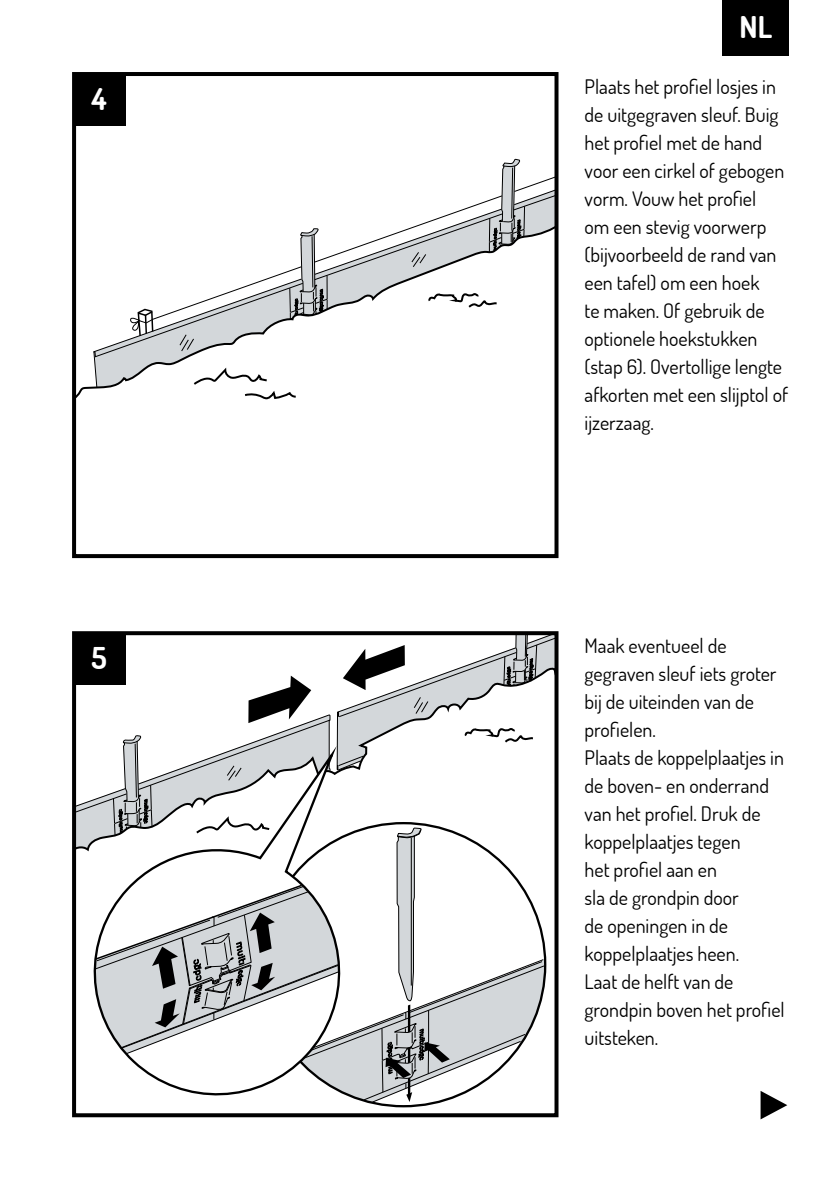
<style>
.page{position:relative;width:840px;height:1191px;background:#fff}
.page>*{position:absolute;margin:0;border:0;box-sizing:border-box;transform-origin:0 0}
.t1{font:500 66px "Franklin Gothic URW";color:#000}
.t2{font:700 30px "Dosis";color:#fff}
.t3{font:20px/28px "Dosis";color:#000}
</style>
<div class="page">
<div style="left:722px;top:0;width:66px;height:55px;background:#000"></div>
<svg style="left:93px;top:77px;width:460px;height:323px"></svg>
<div style="left:72px;top:72px;width:486px;height:486px;border:4px solid #000"></div>
<svg style="left:77px;top:636px;width:476px;height:470px"></svg>
<div style="left:72px;top:631px;width:486px;height:486px;border:4px solid #000"></div>
<div style="left:73px;top:73px;width:52px;height:52px;background:#000"></div>
<div style="left:73px;top:632px;width:52px;height:52px;background:#000"></div>
<h2 class="t2" style="left:92px;top:80px;width:17px">4</h2>
<h2 class="t2" style="left:91px;top:639px;width:17px">5</h2>
<h2 class="t2" style="left:739px;top:8px;width:34px">NL</h2>
<p class="t3" style="left:584px;top:72px;width:205px">Plaats het profiel losjes in de uitgegraven sleuf. Buig het profiel met de hand voor een cirkel of gebogen vorm. Vouw het profiel<br>om een stevig voorwerp (bijvoorbeeld de rand van een tafel) om een hoek<br>te maken. Of gebruik de optionele hoekstukken (stap 6). Overtollige lengte afkorten met een slijptol of ijzerzaag.</p>
<p class="t3" style="left:584px;top:631px;width:201px">Maak eventueel de gegraven sleuf iets groter bij de uiteinden van de profielen.<br>Plaats de koppelplaatjes in de boven- en onderrand van het profiel. Druk de koppelplaatjes tegen<br>het profiel aan en<br>sla de grondpin door<br>de openingen in de koppelplaatjes heen.<br>Laat de helft van de grondpin boven het profiel uitsteken.</p>
<h1 class="t1" style="left:755px;top:1064px;width:34px">▸</h1>
</div>
